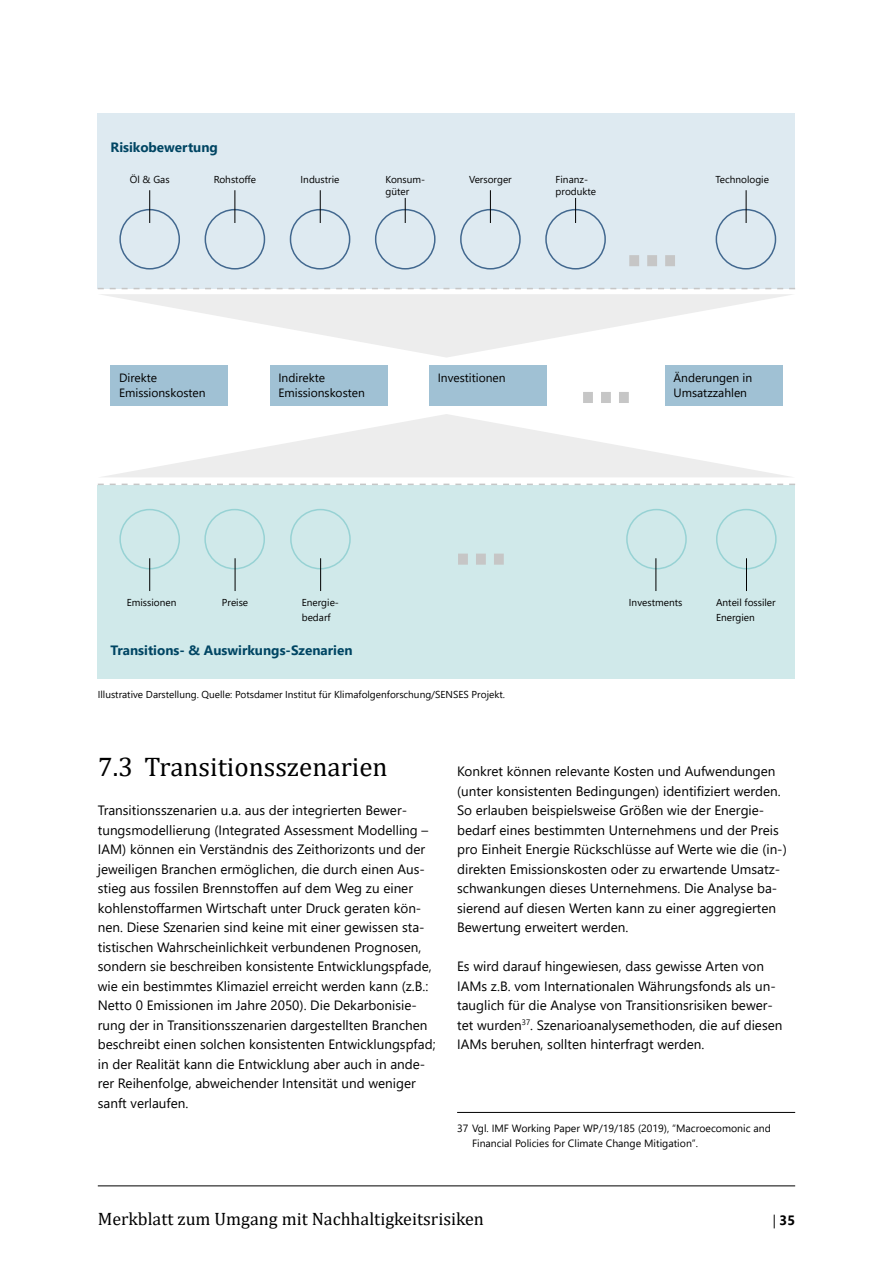
<style>
.page{position:relative;width:893px;height:1263px;background:#fff}
.page>*{position:absolute;margin:0;border:0;box-sizing:border-box;transform-origin:0 0}
.t1{font:700 75px "Cambria";color:#c6c6c6}
.t2{font:27px "Cambria";color:#000}
.t3{font:18px "Cambria";color:#000}
.t4{font:13.5px/19.5px "Segoe UI";color:#000}
.t5{font:700 13.5px "Segoe UI";color:#004563}
.t6{font:700 13.5px "Segoe UI";color:#000}
.t7{font:12px/15px "Segoe UI";color:#000}
.t8{font:10.5px/15px "Segoe UI";color:#000}
.t9{font:10.05px/12px "Segoe UI";color:#000}
.s1{font-weight:400}
</style>
<div class="page">
<hr style="left:98px;top:1185px;width:697px;height:1px;background:#000">
<div style="left:111px;top:365px;width:117px;height:41px;background:#a0c1d4"></div>
<div style="left:270px;top:365px;width:117px;height:41px;background:#a0c1d4"></div>
<div style="left:429px;top:365px;width:118px;height:41px;background:#a0c1d4"></div>
<div style="left:665px;top:365px;width:117px;height:41px;background:#a0c1d4"></div>
<svg style="left:103px;top:414px;width:687px;height:63px"></svg>
<div style="left:98px;top:113px;width:697px;height:176px;background:#deeaf1"></div>
<div style="left:119px;top:209px;width:61px;height:61px;border:2px solid #42688f;border-radius:50%"></div>
<div style="left:290px;top:209px;width:60px;height:61px;border:2px solid #42688f;border-radius:50%"></div>
<div style="left:205px;top:209px;width:60px;height:61px;border:2px solid #42688f;border-radius:50%"></div>
<div style="left:375px;top:209px;width:61px;height:61px;border:2px solid #42688f;border-radius:50%"></div>
<div style="left:460px;top:209px;width:61px;height:61px;border:2px solid #42688f;border-radius:50%"></div>
<div style="left:545px;top:209px;width:61px;height:61px;border:2px solid #42688f;border-radius:50%"></div>
<div style="left:716px;top:209px;width:60px;height:61px;border:2px solid #42688f;border-radius:50%"></div>
<hr style="left:149px;top:190px;width:1px;height:33px;background:#000">
<hr style="left:235px;top:190px;width:1px;height:33px;background:#000">
<hr style="left:320px;top:190px;width:1px;height:33px;background:#000">
<hr style="left:490px;top:190px;width:1px;height:33px;background:#000">
<hr style="left:746px;top:190px;width:1px;height:33px;background:#000">
<svg style="left:405px;top:198px;width:1px;height:25px"></svg>
<svg style="left:575px;top:198px;width:1px;height:25px"></svg>
<svg style="left:98px;top:288px;width:697px;height:69px"></svg>
<div style="left:98px;top:485px;width:697px;height:194px;background:#d0e9ea"></div>
<div style="left:119px;top:509px;width:61px;height:60px;border:2px solid #97d2d4;border-radius:50%"></div>
<div style="left:204px;top:509px;width:61px;height:60px;border:2px solid #97d2d4;border-radius:50%"></div>
<div style="left:290px;top:509px;width:61px;height:60px;border:2px solid #97d2d4;border-radius:50%"></div>
<div style="left:716px;top:509px;width:61px;height:60px;border:2px solid #97d2d4;border-radius:50%"></div>
<div style="left:626px;top:509px;width:61px;height:60px;border:2px solid #97d2d4;border-radius:50%"></div>
<hr style="left:149px;top:558px;width:1px;height:33px;background:#000">
<hr style="left:235px;top:558px;width:1px;height:33px;background:#000">
<hr style="left:320px;top:558px;width:1px;height:33px;background:#000">
<hr style="left:656px;top:558px;width:1px;height:33px;background:#000">
<hr style="left:746px;top:558px;width:1px;height:33px;background:#000">
<svg style="left:98px;top:484px;width:697px;height:1px"></svg>
<hr style="left:457px;top:1112px;width:338px;height:1px;background:#000">
<p class="t5" style="left:111px;top:135px;width:109px">Risikobewertung</p>
<p class="t9" style="left:130px;top:172px;width:41px">Öl &amp; Gas</p>
<p class="t9" style="left:214px;top:172px;width:44px">Rohstoffe</p>
<p class="t9" style="left:301px;top:172px;width:40px">Industrie</p>
<p class="t9" style="left:385px;top:172px;width:41px">Konsum&shy;güter</p>
<p class="t9" style="left:469px;top:172px;width:44px">Versorger</p>
<p class="t9" style="left:556px;top:172px;width:42px">Finanz&shy;produkte</p>
<p class="t9" style="left:716px;top:172px;width:55px">Technologie</p>
<h1 class="t1" style="left:621px;top:188px;width:59px">…</h1>
<p class="t7" style="left:119px;top:369px;width:88px">Direkte<br>Emissionskosten</p>
<p class="t7" style="left:278px;top:369px;width:88px">Indirekte<br>Emissionskosten</p>
<p class="t7" style="left:438px;top:369px;width:69px">Investitionen</p>
<p class="t7" style="left:673px;top:369px;width:80px">Änderungen in</p>
<h1 class="t1" style="left:575px;top:324px;width:59px">…</h1>
<p class="t7" style="left:673px;top:384px;width:75px">Umsatzzahlen</p>
<h1 class="t1" style="left:450px;top:486px;width:59px">…</h1>
<p class="t9" style="left:127px;top:596px;width:51px">Emissionen</p>
<p class="t9" style="left:222px;top:596px;width:28px">Preise</p>
<p class="t9" style="left:302px;top:594px;width:37px;line-height:15px">Energie&shy;bedarf</p>
<p class="t9" style="left:716px;top:594px;width:61px;line-height:15px">Anteil fossiler<br>Energien</p>
<p class="t9" style="left:629px;top:596px;width:55px">Investments</p>
<p class="t5" style="left:111px;top:638px;width:244px">Transitions- &amp; Auswirkungs-Szenarien</p>
<p class="t9" style="left:98px;top:688px;width:409px">Illustrative Darstellung. Quelle: Potsdamer Institut für Klimafolgenforschung/SENSES Projekt.</p>
<h2 class="t2" style="left:98px;top:751px;width:291px">7.3 Transitionsszenarien</h2>
<p class="t4" style="left:98px;top:799px;width:339px">Transitionsszenarien u.a. aus der integrierten Bewer&shy;tungsmodellierung (Integrated Assessment Modelling – IAM) können ein Verständnis des Zeithorizonts und der jeweiligen Branchen ermöglichen, die durch einen Aus&shy;stieg aus fossilen Brennstoffen auf dem Weg zu einer kohlenstoffarmen Wirtschaft unter Druck geraten kön&shy;nen. Diese Szenarien sind keine mit einer gewissen sta&shy;tistischen Wahrscheinlichkeit verbundenen Prognosen, sondern sie beschreiben konsistente Entwicklungspfade, wie ein bestimmtes Klimaziel erreicht werden kann (z.B.:<br>Netto 0 Emissionen im Jahre 2050). Die Dekarbonisie&shy;rung der in Transitionsszenarien dargestellten Branchen beschreibt einen solchen konsistenten Entwicklungspfad; in der Realität kann die Entwicklung aber auch in ande&shy;rer Reihenfolge, abweichender Intensität und weniger sanft verlaufen.</p>
<p class="t4" style="left:457px;top:760px;width:331px">Konkret können relevante Kosten und Aufwendungen (unter konsistenten Bedingungen) identifiziert werden.<br>So erlauben beispielsweise Größen wie der Energie&shy;bedarf eines bestimmten Unternehmens und der Preis pro Einheit Energie Rückschlüsse auf Werte wie die (in-) direkten Emissionskosten oder zu erwartende Umsatz&shy;schwankungen dieses Unternehmens. Die Analyse ba&shy;sierend auf diesen Werten kann zu einer aggregierten Bewertung erweitert werden.</p>
<p class="t4" style="left:457px;top:955px;width:327px">Es wird darauf hingewiesen, dass gewisse Arten von IAMs z.B. vom Internationalen Währungsfonds als un&shy;tauglich für die Analyse von Transitionsrisiken bewer&shy;tet wurden<sup>37</sup>. Szenarioanalysemethoden, die auf diesen IAMs beruhen, sollten hinterfragt werden.</p>
<p class="t8" style="left:472px;top:1119px;width:300px;text-indent:-15px">37 Vgl. IMF Working Paper WP/19/185 (2019), “Macroecomonic and<br>Financial Policies for Climate Change Mitigation”.</p>
<h3 class="t3" style="left:98px;top:1208px;width:388px">Merkblatt zum Umgang mit Nachhaltigkeitsrisiken</h3>
<p class="t6" style="left:773px;top:1207px;width:24px"><span class="s1">|</span> 35</p>
</div>
